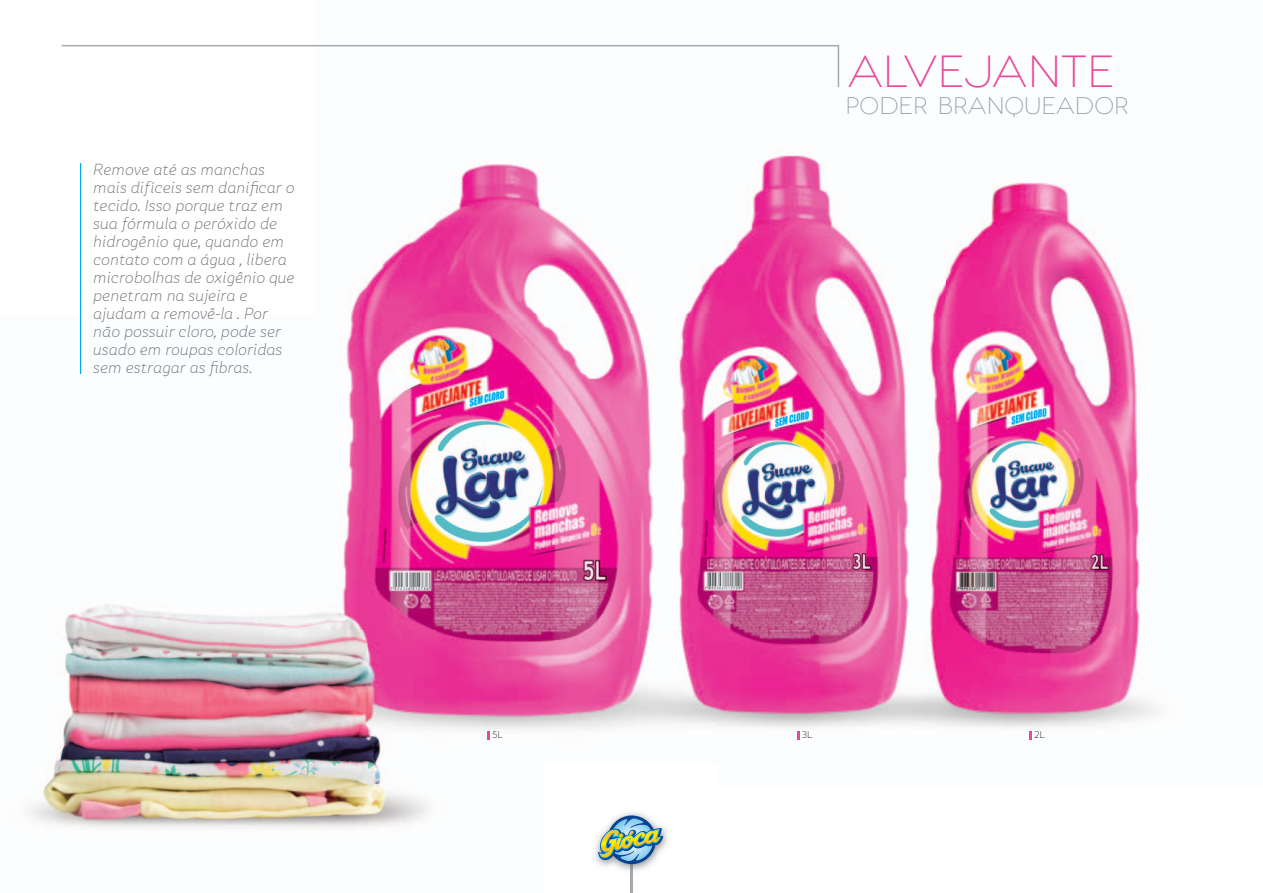
<style>
.page{position:relative;width:1263px;height:893px;background:#fff}
.page>*{position:absolute;margin:0;border:0;box-sizing:border-box;transform-origin:0 0}
.t1{font:300 45px "Novecentowide";color:#e64a9b}
.t2{font:300 24px "Novecentowide";color:#9d9fa2}
.t3{font:italic 300 15px/18px "Skola Sans";color:#6c6d70}
.t4{font:300 9px "Skola Sans";color:#231f20}
</style>
<div class="page">
<img style="left:61px;top:45px;width:1079px;height:585px">
<img style="left:27px;top:630px;width:551px;height:198px">
<img style="left:578px;top:630px;width:581px;height:110px">
<img style="left:545px;top:763px;width:123px;height:130px">
<img style="left:631px;top:864px;width:1px;height:29px">
<img style="left:598px;top:815px;width:65px;height:49px">
<svg style="left:488px;top:731px;width:2px;height:9px"></svg>
<svg style="left:797px;top:731px;width:2px;height:9px"></svg>
<svg style="left:1029px;top:731px;width:3px;height:9px"></svg>
<hr style="left:81px;top:163px;width:1px;height:211px;background:#00aeef">
<svg style="left:62px;top:45px;width:777px;height:42px"></svg>
<p class="t3" style="left:93px;top:160px;width:203px">Remove até as manchas mais difíceis sem danificar o tecido. Isso porque traz em sua fórmula o peróxido de hidrogênio que, quando em contato com a água , libera microbolhas de oxigênio que penetram na sujeira e ajudam a removê-la . Por não possuir cloro, pode ser usado em roupas coloridas sem estragar as fibras.</p>
<h1 class="t1" style="left:848px;top:45px;width:269px">ALVEJANTE</h1>
<h2 class="t2" style="left:845px;top:92px;width:285px">PODER BRANQUEADOR</h2>
<p class="t4" style="left:492px;top:730px;width:12px">5L</p>
<p class="t4" style="left:802px;top:730px;width:12px">3L</p>
<p class="t4" style="left:1034px;top:730px;width:12px">2L</p>
</div>
